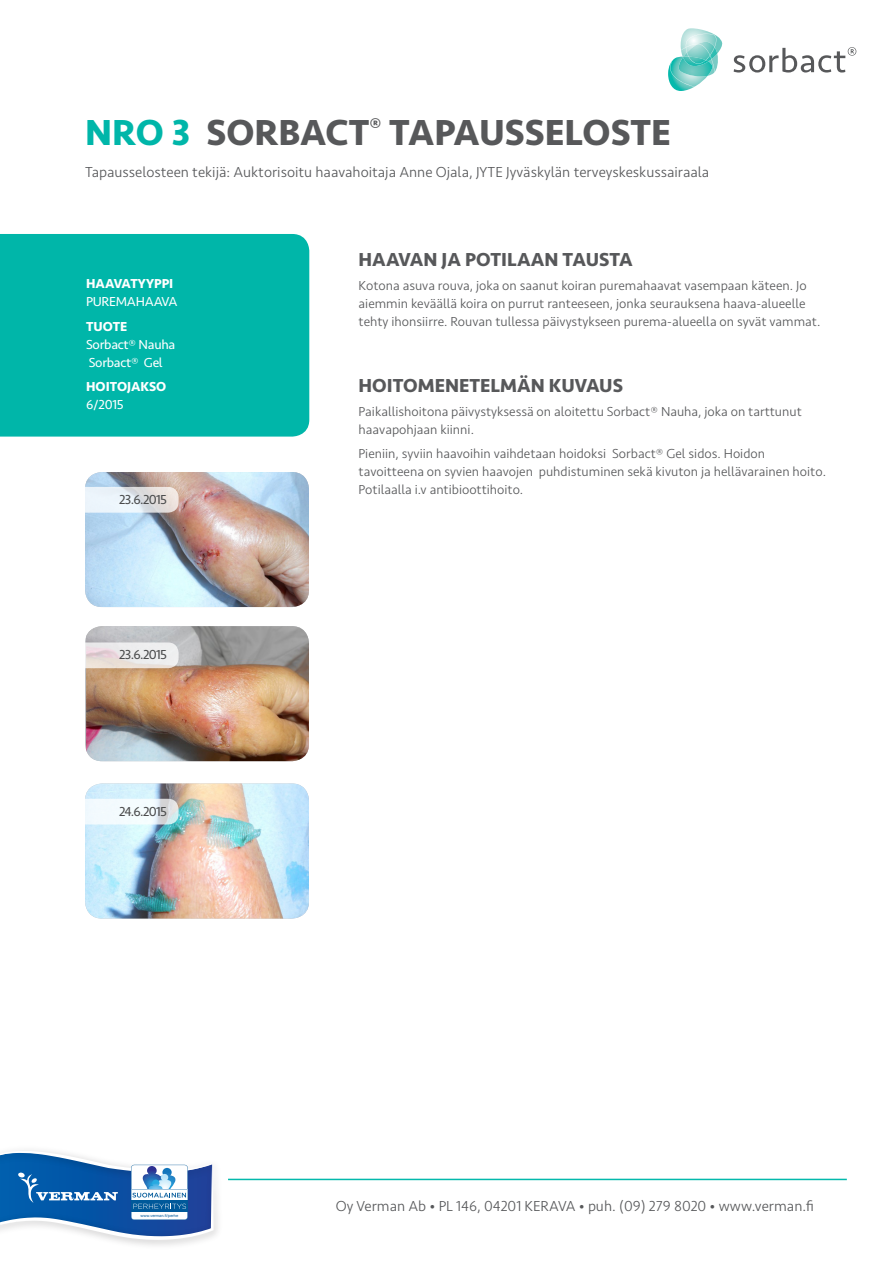
<style>
.page{position:relative;width:893px;height:1263px;background:#fff}
.page>*{position:absolute;margin:0;border:0;box-sizing:border-box;transform-origin:0 0}
.t1{font:700 37.5px "Seravek Basic";color:#57585a}
._2_Bröd{font:700 19.5px "Seravek Basic";color:#57585a}
.ingress{font:300 15px "Seravek Basic";color:#57585a}
._2_Bröd-2{font:300 13.5px/18px "Seravek Basic";color:#57585a}
._2_Bröd-3{font:700 13.5px/18px "Seravek Basic";color:#fff}
._2_Bröd-4{font:13.5px/18px "Seravek Basic";letter-spacing:-.02em;color:#fff}
._2_Bröd-5{font:13.5px "Seravek Basic";letter-spacing:-.05em;color:#4b4c4d}
.t2{font:3.9px "Helvetica Neue";color:#00599a}
.s1{color:#00b6a9}
.s2{font-weight:400}
.s3{font-weight:700}
</style>
<div class="page">
<div style="left:0;top:234px;width:309px;height:203px;background:#00b6a9"></div>
<svg style="left:734px;top:47px;width:122px;height:26px"></svg>
<svg style="left:668px;top:28px;width:55px;height:63px"></svg>
<img style="left:85px;top:472px;width:224px;height:135px">
<img style="left:86px;top:626px;width:223px;height:135px">
<img style="left:85px;top:783px;width:224px;height:135px">
<svg style="left:85px;top:487px;width:94px;height:26px;background:#e5e7eb"></svg>
<svg style="left:85px;top:642px;width:94px;height:26px;background:#e9e4e3"></svg>
<svg style="left:85px;top:799px;width:94px;height:25px"></svg>
<hr style="left:228px;top:1179px;width:619px;height:1px;background:#03b9ac">
<svg style="left:0;top:1150px;width:214px;height:92px"></svg>
<p class="t1" style="left:85px;top:109px;width:588px"><span class="s1">NRO 3</span> SORBACT<sup>®</sup> TAPAUSSELOSTE</p>
<p class="ingress" style="left:85px;top:163px;width:626px">Tapausselosteen tekijä: Auktorisoitu haavahoitaja Anne Ojala, JYTE Jyväskylän terveyskeskussairaala</p>
<p class="_2_Bröd-3" style="left:86px;top:275px;width:93px">HAAVATYYPPI<br><span class="s2">PUREMAHAAVA</span></p>
<p class="_2_Bröd-4" style="left:86px;top:317px;width:91px"><span class="s3">TUOTE<br></span>Sorbact® Nauha<br>Sorbact® Gel</p>
<p class="_2_Bröd-3" style="left:86px;top:377px;width:82px">HOITOJAKSO<br><span class="s2">6/2015</span></p>
<p class="_2_Bröd-5" style="left:119px;top:491px;width:50px">23.6.2015</p>
<p class="_2_Bröd-5" style="left:119px;top:647px;width:50px">23.6.2015</p>
<p class="_2_Bröd-5" style="left:119px;top:803px;width:50px">24.6.2015</p>
<p class="t2" style="left:141px;top:1213px;width:39px">www.verman.fi/perhe</p>
<p class="_2_Bröd" style="left:359px;top:247px;width:276px">HAAVAN JA POTILAAN TAUSTA</p>
<p class="_2_Bröd-2" style="left:359px;top:276px;width:463px">Kotona asuva rouva, joka on saanut koiran puremahaavat vasempaan käteen. Jo aiemmin keväällä koira on purrut ranteeseen, jonka seurauksena haava-alueelle tehty ihonsiirre. Rouvan tullessa päivystykseen purema-alueella on syvät vammat.</p>
<p class="_2_Bröd" style="left:359px;top:373px;width:266px">HOITOMENETELMÄN KUVAUS</p>
<p class="_2_Bröd-2" style="left:359px;top:402px;width:445px">Paikallishoitona päivystyksessä on aloitettu Sorbact® Nauha, joka on tarttunut haavapohjaan kiinni.</p>
<p class="_2_Bröd-2" style="left:359px;top:445px;width:469px">Pieniin, syviin haavoihin vaihdetaan hoidoksi Sorbact® Gel sidos. Hoidon tavoitteena on syvien haavojen puhdistuminen sekä kivuton ja hellävarainen hoito.<br>Potilaalla i.v antibioottihoito.</p>
<p class="ingress" style="left:336px;top:1197px;width:480px">Oy Verman Ab • PL 146, 04201 KERAVA • puh. (09) 279 8020 • www.verman.fi</p>
</div>
